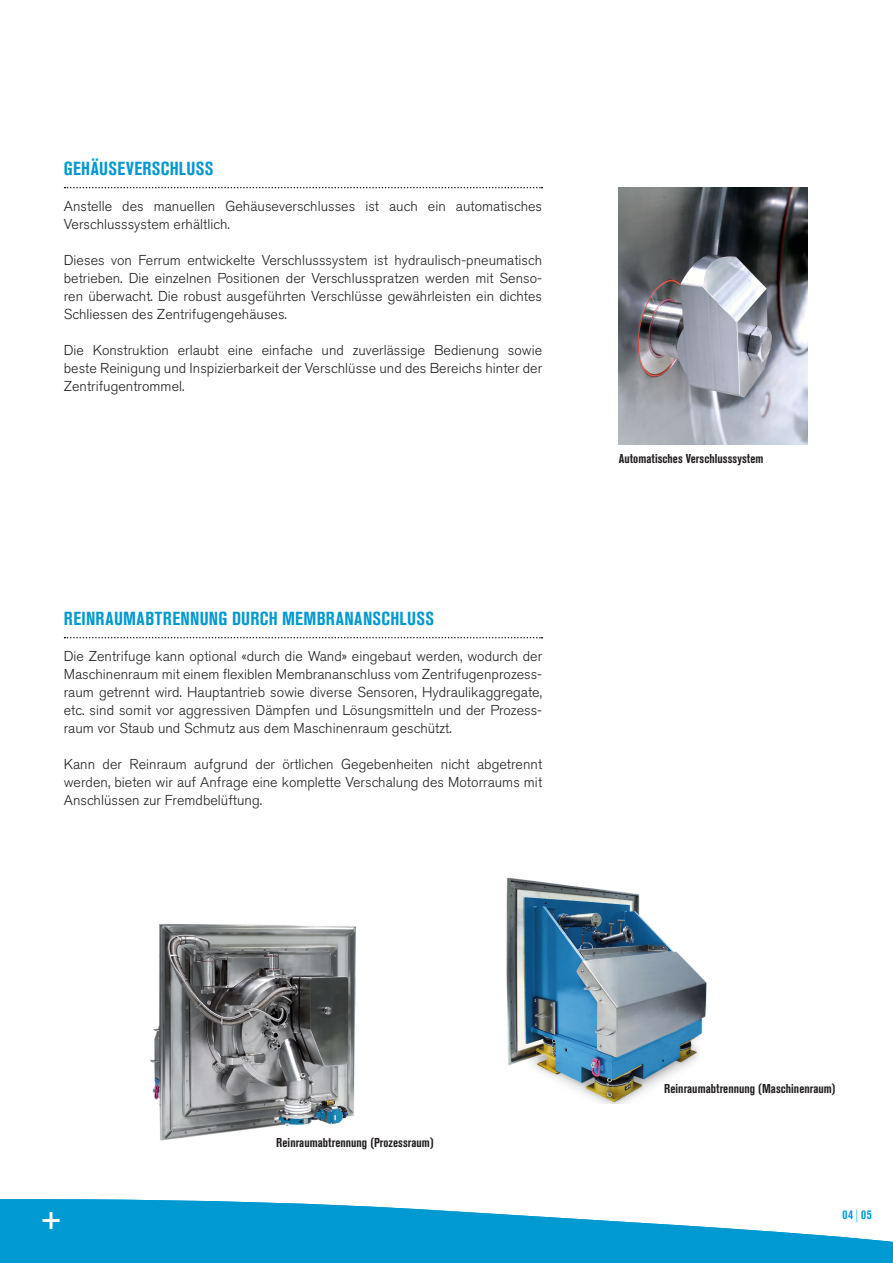
<style>
.page{position:relative;width:893px;height:1263px;background:#fff}
.page>*{position:absolute;margin:0;border:0;box-sizing:border-box;transform-origin:0 0}
.t1{font:700 condensed 18.75px "Akzidenz Grotesk Pro";letter-spacing:.02em;color:#0099d1}
.t2{font:300 14.25px/18px "Akzidenz Grotesk Pro";letter-spacing:.005em;color:#231f20;text-align:justify}
.t3{font:700 condensed 12.75px "Akzidenz Grotesk Pro";letter-spacing:.005em;color:#231f20}
.t4{font:700 condensed 12.75px "Akzidenz Grotesk Pro";color:#0099d1}
.s1{font-weight:300}
</style>
<div class="page">
<img style="left:150px;top:924px;width:206px;height:217px">
<img style="left:506px;top:877px;width:201px;height:227px">
<img style="left:619px;top:187px;width:189px;height:258px">
<svg style="left:65px;top:187px;width:477px;height:1px"></svg>
<svg style="left:65px;top:637px;width:477px;height:1px"></svg>
<svg style="left:0;top:1199px;width:893px;height:64px;fill:#0099d1"></svg>
<svg style="left:43px;top:1212px;width:17px;height:17px"></svg>
<h1 class="t1" style="left:64px;top:156px;width:151px">GEHÄUSEVERSCHLUSS</h1>
<p class="t2" style="left:64px;top:197px;width:480px">Anstelle des manuellen Gehäuseverschlusses ist auch ein automatisches<br>Verschlusssystem erhältlich.</p>
<p class="t2" style="left:64px;top:251px;width:480px">Dieses von Ferrum entwickelte Verschlusssystem ist hydraulisch-pneumatisch betrieben. Die einzelnen Positionen der Verschlusspratzen werden mit Senso&shy;ren überwacht. Die robust ausgeführten Verschlüsse gewährleisten ein dichtes Schliessen des Zentrifugengehäuses.</p>
<p class="t2" style="left:64px;top:341px;width:480px">Die Konstruktion erlaubt eine einfache und zuverlässige Bedienung sowie beste Reinigung und Inspizierbarkeit der Verschlüsse und des Bereichs hinter der Zentrifugentrommel.</p>
<h1 class="t1" style="left:64px;top:606px;width:372px">REINRAUMABTRENNUNG DURCH MEMBRANANSCHLUSS</h1>
<p class="t2" style="left:64px;top:647px;width:480px">Die Zentrifuge kann optional «durch die Wand» eingebaut werden, wodurch der Maschinenraum mit einem flexiblen Membrananschluss vom Zentrifugenprozess&shy;raum getrennt wird. Hauptantrieb sowie diverse Sensoren, Hydraulikaggregate, etc. sind somit vor aggressiven Dämpfen und Lösungsmitteln und der Prozess&shy;raum vor Staub und Schmutz aus dem Maschinenraum geschützt.</p>
<p class="t2" style="left:64px;top:755px;width:480px">Kann der Reinraum aufgrund der örtlichen Gegebenheiten nicht abgetrennt werden, bieten wir auf Anfrage eine komplette Verschalung des Motorraums mit Anschlüssen zur Fremdbelüftung.</p>
<p class="t3" style="left:619px;top:450px;width:146px">Automatisches Verschlusssystem</p>
<p class="t3" style="left:276px;top:1134px;width:159px">Reinraumabtrennung (Prozessraum)</p>
<p class="t3" style="left:664px;top:1080px;width:173px">Reinraumabtrennung (Maschinenraum)</p>
<p class="t4" style="left:842px;top:1206px;width:31px">04 <span class="s1">|</span> 05</p>
</div>
